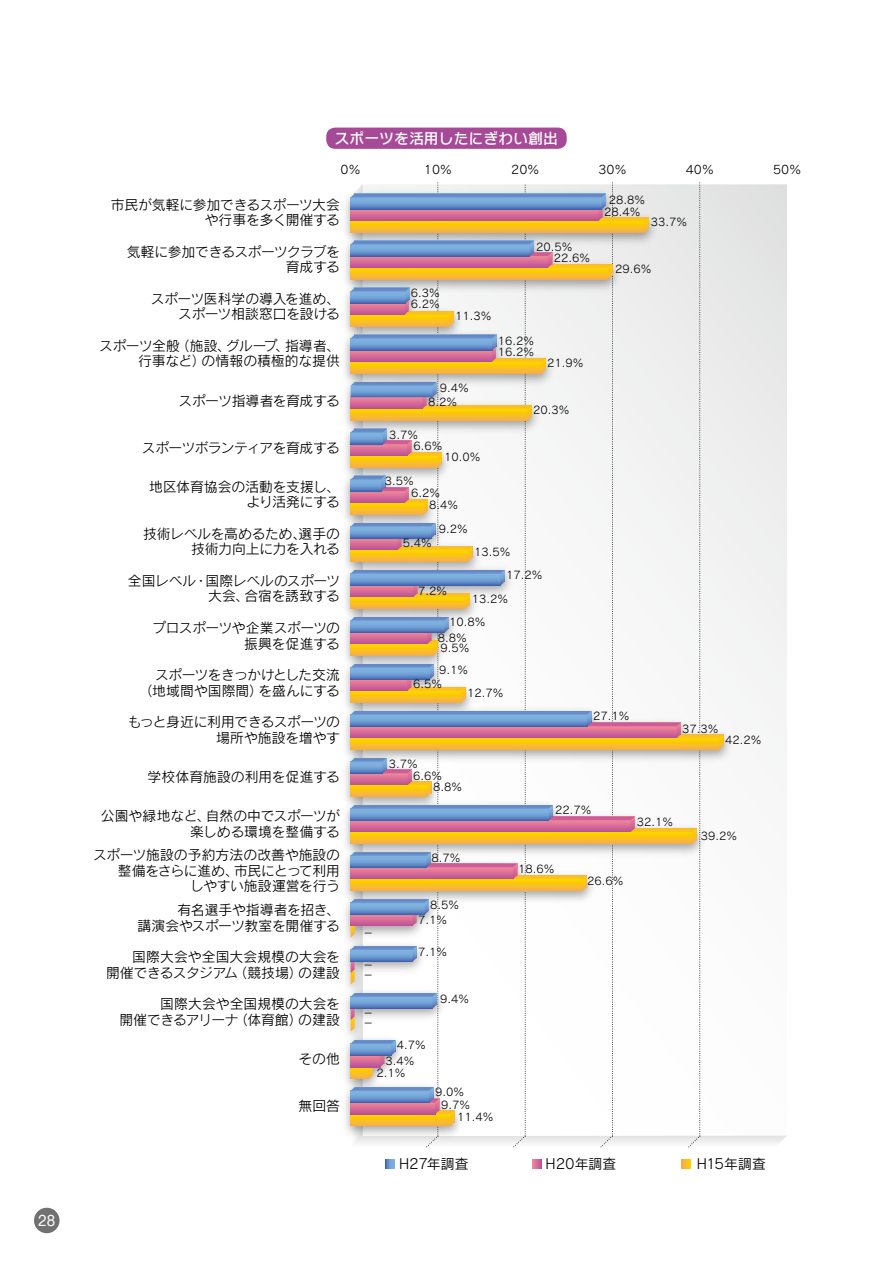
<style>
.page{position:relative;width:893px;height:1263px;background:#fff}
.page>*{position:absolute;margin:0;border:0;box-sizing:border-box;transform-origin:0 0}
.t1{font:14.85px "Rodin NTLG Pro DB";color:#fff}
.t2{font:13.8px/15.5px "Rodin Pro M";letter-spacing:-.015em;color:#000;text-align:right}
.t3{font:13.8px "Rodin Pro M";letter-spacing:-.045em;color:#000}
.t4{font:13.8px "Shin M Go Pro";color:#fff}
.t5{font:11.7px "Rodin Pro M";color:#000}
.t6{font:10.65px/11.7px "Rodin Pro M";color:#000}
.t7{font:10.35px/9.4px "Rodin Pro M";color:#000}
</style>
<div class="page">
<div style="left:326px;top:128px;width:241px;height:21px;background:#a64a97;border-radius:9px"></div>
<img style="left:345px;top:279px;width:5px;height:48px">
<img style="left:344px;top:327px;width:6px;height:47px">
<img style="left:345px;top:374px;width:5px;height:47px">
<img style="left:345px;top:421px;width:5px;height:47px">
<img style="left:344px;top:468px;width:6px;height:47px">
<img style="left:345px;top:515px;width:5px;height:47px">
<img style="left:344px;top:609px;width:6px;height:47px">
<img style="left:345px;top:750px;width:5px;height:47px">
<img style="left:345px;top:797px;width:5px;height:47px">
<img style="left:345px;top:844px;width:5px;height:47px">
<img style="left:345px;top:1048px;width:5px;height:31px">
<img style="left:345px;top:1079px;width:5px;height:54px">
<img style="left:345px;top:891px;width:5px;height:47px">
<svg style="left:350px;top:183px;width:437px;height:965px"></svg>
<svg style="left:385px;top:1159px;width:9px;height:9px"></svg>
<svg style="left:533px;top:1159px;width:9px;height:9px"></svg>
<svg style="left:682px;top:1159px;width:9px;height:9px"></svg>
<div style="left:34px;top:1208px;width:26px;height:25px;background:#727171;border-radius:50%"></div>
<p class="t4" style="left:38px;top:1209px;width:18px">28</p>
<p class="t1" style="left:335px;top:128px;width:225px">スポーツを活用したにぎわい創出</p>
<p class="t5" style="left:341px;top:162px;width:21px">0％</p>
<p class="t5" style="left:424px;top:162px;width:29px">10％</p>
<p class="t5" style="left:511px;top:162px;width:29px">20％</p>
<p class="t5" style="left:599px;top:162px;width:29px">30％</p>
<p class="t5" style="left:686px;top:162px;width:29px">40％</p>
<p class="t5" style="left:773px;top:162px;width:29px">50％</p>
<p class="t2" style="left:111px;top:196px;width:231px">市民が気軽に参加できるスポーツ大会や行事を多く開催する</p>
<p class="t2" style="left:127px;top:243px;width:215px">気軽に参加できるスポーツクラブを育成する</p>
<p class="t2" style="left:151px;top:290px;width:191px">スポーツ医科学の導入を進め、スポーツ相談窓口を設ける</p>
<p class="t2" style="left:99px;top:338px;width:242px">スポーツ全般（施設、グループ、指導者、行事など）の情報の積極的な提供</p>
<p class="t2" style="left:179px;top:392px;width:163px">スポーツ指導者を育成する</p>
<p class="t3" style="left:142px;top:438px;width:200px">スポーツボランティアを育成する</p>
<p class="t2" style="left:149px;top:479px;width:192px">地区体育協会の活動を支援し、より活発にする</p>
<p class="t2" style="left:143px;top:526px;width:198px">技術レベルを高めるため､選手の技術力向上に力を入れる</p>
<p class="t2" style="left:128px;top:573px;width:214px">全国レベル・国際レベルのスポーツ大会、合宿を誘致する</p>
<p class="t2" style="left:152px;top:620px;width:190px">プロスポーツや企業スポーツの振興を促進する</p>
<p class="t2" style="left:139px;top:667px;width:203px">スポーツをきっかけとした交流（地域間や国際間）を盛んにする</p>
<p class="t2" style="left:128px;top:714px;width:214px">もっと身近に利用できるスポーツの場所や施設を増やす</p>
<p class="t2" style="left:147px;top:768px;width:194px">学校体育施設の利用を促進する</p>
<p class="t2" style="left:101px;top:808px;width:241px">公園や緑地など、自然の中でスポーツが楽しめる環境を整備する</p>
<p class="t2" style="left:93px;top:847px;width:249px">スポーツ施設の予約方法の改善や施設の整備をさらに進め、市民にとって利用<br>しやすい施設運営を行う</p>
<p class="t2" style="left:137px;top:902px;width:204px">有名選手や指導者を招き、<br>講演会やスポーツ教室を開催する</p>
<p class="t2" style="left:106px;top:949px;width:235px">国際大会や全国大会規模の大会を<br>開催できるスタジアム（競技場）の建設</p>
<p class="t2" style="left:119px;top:996px;width:222px">国際大会や全国規模の大会を<br>開催できるアリーナ（体育館）の建設</p>
<p class="t2" style="left:298px;top:1050px;width:43px">その他</p>
<p class="t2" style="left:298px;top:1097px;width:43px">無回答</p>
<p class="t6" style="left:554px;top:241px;width:38px;text-indent:-18px">20.5％<br>22.6％</p>
<p class="t6" style="left:411px;top:288px;width:30px;line-height:10.8px">6.3％<br>6.2％</p>
<p class="t6" style="left:455px;top:310px;width:38px">11.3％</p>
<p class="t6" style="left:428px;top:380px;width:42px;line-height:14.1px;text-indent:12px">9.4％<br>8.2％</p>
<p class="t6" style="left:414px;top:428px;width:30px;text-indent:-24px">3.7％<br>6.6％</p>
<p class="t6" style="left:444px;top:451px;width:38px">10.0％</p>
<p class="t6" style="left:498px;top:334px;width:38px">16.2％<br>16.2％</p>
<p class="t6" style="left:547px;top:357px;width:38px">21.9％</p>
<p class="t6" style="left:533px;top:404px;width:38px">20.3％</p>
<p class="t6" style="left:385px;top:475px;width:30px">3.5％</p>
<p class="t6" style="left:411px;top:487px;width:30px">6.2％</p>
<p class="t6" style="left:429px;top:498px;width:30px">8.4％</p>
<p class="t6" style="left:439px;top:523px;width:30px">9.2％</p>
<p class="t6" style="left:403px;top:537px;width:30px">5.4％</p>
<p class="t6" style="left:474px;top:545px;width:38px">13.5％</p>
<p class="t6" style="left:506px;top:569px;width:38px">17.2％</p>
<p class="t6" style="left:418px;top:585px;width:30px">7.2％</p>
<p class="t6" style="left:449px;top:587px;width:60px;line-height:23.2px;text-indent:23px">13.2％<br>10.8％</p>
<p class="t6" style="left:438px;top:632px;width:33px;line-height:10.6px">8.8％<br>9.5％</p>
<p class="t6" style="left:413px;top:663px;width:56px;line-height:13.8px;text-indent:26px">9.1％<br>6.5％</p>
<p class="t6" style="left:467px;top:687px;width:38px">12.7％</p>
<p class="t6" style="left:604px;top:194px;width:43px;text-align:center">28.8％<br>28.4％</p>
<p class="t6" style="left:651px;top:216px;width:38px">33.7％</p>
<p class="t6" style="left:615px;top:263px;width:38px">29.6％</p>
<p class="t6" style="left:389px;top:758px;width:30px">3.7％</p>
<p class="t6" style="left:413px;top:770px;width:30px">6.6％</p>
<p class="t6" style="left:433px;top:781px;width:30px">8.8％</p>
<p class="t6" style="left:432px;top:852px;width:30px">8.7％</p>
<p class="t6" style="left:418px;top:896px;width:42px;line-height:15.8px;text-indent:12px">8.5％<br>7.1％</p>
<p class="t6" style="left:418px;top:946px;width:30px">7.1％</p>
<p class="t6" style="left:440px;top:993px;width:30px">9.4％</p>
<p class="t6" style="left:385px;top:1037px;width:42px;line-height:15.8px;text-indent:11px">4.7％<br>3.4％</p>
<p class="t6" style="left:376px;top:1066px;width:30px">2.1％</p>
<p class="t6" style="left:435px;top:1086px;width:30px">9.0％</p>
<p class="t6" style="left:441px;top:1099px;width:30px">9.7％</p>
<p class="t6" style="left:457px;top:1110px;width:38px">11.4％</p>
<p class="t7" style="left:363px;top:928px;width:12px">－</p>
<p class="t7" style="left:363px;top:960px;width:12px">－－</p>
<p class="t7" style="left:363px;top:1008px;width:12px">－－</p>
<p class="t6" style="left:593px;top:710px;width:38px">27.1％</p>
<p class="t6" style="left:682px;top:722px;width:38px">37.3％</p>
<p class="t6" style="left:725px;top:733px;width:38px">42.2％</p>
<p class="t6" style="left:555px;top:804px;width:38px">22.7％</p>
<p class="t6" style="left:637px;top:815px;width:38px">32.1％</p>
<p class="t6" style="left:518px;top:863px;width:38px">18.6％</p>
<p class="t6" style="left:587px;top:874px;width:38px">26.6％</p>
<p class="t6" style="left:701px;top:829px;width:38px">39.2％</p>
<p class="t2" style="left:399px;top:1156px;width:71px">H27年調査</p>
<p class="t2" style="left:546px;top:1156px;width:72px">H20年調査</p>
<p class="t2" style="left:697px;top:1156px;width:71px">H15年調査</p>
</div>
